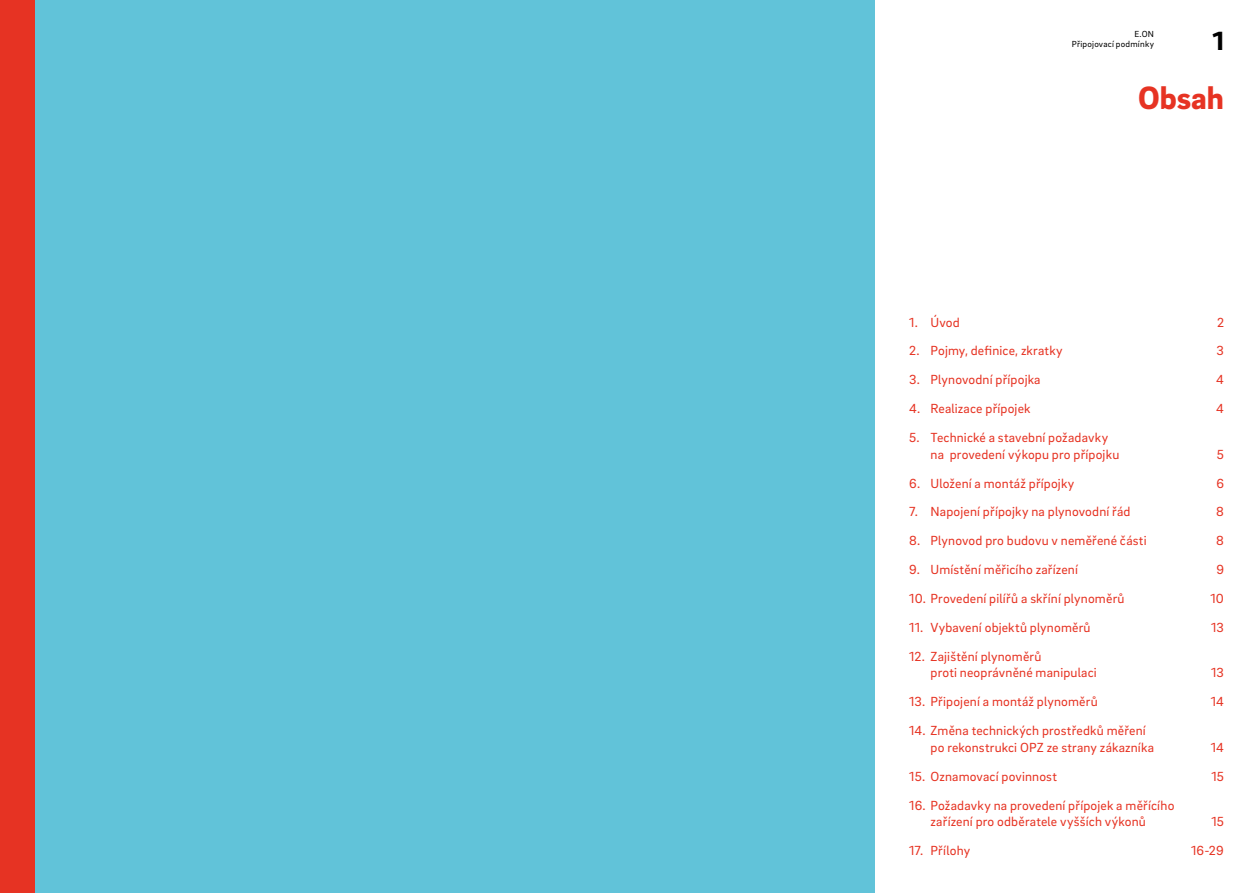
<style>
.page{position:relative;width:1259px;height:893px;background:#fff}
.page>*{position:absolute;margin:0;border:0;box-sizing:border-box;transform-origin:0 0}
.t1{font:900 33px "EON Brix Sans";color:#e63323}
.t2{font:900 27px "EON Brix Sans";color:#000}
.t3{font:13.5px/16.2px "EON Brix Sans";letter-spacing:.01em;color:#e63323}
.t4{font:9px/10.5px "EON Brix Sans";letter-spacing:.025em;color:#000;text-align:right}
</style>
<div class="page">
<div style="left:35px;top:0;width:839px;height:893px;background:#61c3d9"></div>
<div style="left:0;top:0;width:35px;height:893px;background:#e63323"></div>
<p class="t4" style="left:1071px;top:28px;width:84px">E.ON<br>Připojovací podmínky</p>
<h1 class="t1" style="left:1138px;top:76px;width:87px">Obsah</h1>
<h2 class="t2" style="left:1212px;top:23px;width:13px">1</h2>
<p class="t3" style="left:909px;top:313px;width:52px">1. Úvod</p>
<p class="t3" style="left:1217px;top:313px;width:9px">2</p>
<p class="t3" style="left:909px;top:342px;width:155px">2. Pojmy, definice, zkratky</p>
<p class="t3" style="left:1216px;top:342px;width:9px">3</p>
<p class="t3" style="left:909px;top:371px;width:133px">3. Plynovodní přípojka</p>
<p class="t3" style="left:1216px;top:371px;width:9px">4</p>
<p class="t3" style="left:909px;top:400px;width:123px">4. Realizace přípojek</p>
<p class="t3" style="left:1216px;top:400px;width:9px">4</p>
<p class="t3" style="left:930px;top:429px;width:190px;text-indent:-21px">5. Technické a stavební požadavky na provedení výkopu pro přípojku</p>
<p class="t3" style="left:1216px;top:445px;width:9px">5</p>
<p class="t3" style="left:909px;top:474px;width:167px">6. Uložení a montáž přípojky</p>
<p class="t3" style="left:1216px;top:474px;width:9px">6</p>
<p class="t3" style="left:909px;top:503px;width:223px">7. Napojení přípojky na plynovodní řád</p>
<p class="t3" style="left:1216px;top:503px;width:9px">8</p>
<p class="t3" style="left:909px;top:532px;width:239px">8. Plynovod pro budovu v neměřené části</p>
<p class="t3" style="left:1216px;top:532px;width:9px">8</p>
<p class="t3" style="left:909px;top:561px;width:170px">9. Umístění měřicího zařízení</p>
<p class="t3" style="left:1216px;top:561px;width:9px">9</p>
<p class="t3" style="left:909px;top:590px;width:217px">10. Provedení pilířů a skříní plynoměrů</p>
<p class="t3" style="left:1210px;top:590px;width:15px">10</p>
<p class="t3" style="left:909px;top:619px;width:183px">11. Vybavení objektů plynoměrů</p>
<p class="t3" style="left:1211px;top:619px;width:14px">13</p>
<p class="t3" style="left:930px;top:648px;width:168px;text-indent:-21px">12. Zajištění plynoměrů<br>proti neoprávněné manipulaci</p>
<p class="t3" style="left:1211px;top:664px;width:14px">13</p>
<p class="t3" style="left:909px;top:693px;width:190px">13. Připojení a montáž plynoměrů</p>
<p class="t3" style="left:1210px;top:693px;width:15px">14</p>
<p class="t3" style="left:930px;top:722px;width:225px;text-indent:-21px">14. Změna technických prostředků měření po rekonstrukci OPZ ze strany zákazníka</p>
<p class="t3" style="left:1210px;top:738px;width:15px">14</p>
<p class="t3" style="left:909px;top:767px;width:149px">15. Oznamovací povinnost</p>
<p class="t3" style="left:1211px;top:767px;width:14px">15</p>
<p class="t3" style="left:909px;top:796px;width:267px;text-align:center">16. Požadavky na provedení přípojek a měřícího zařízení pro odběratele vyšších výkonů</p>
<p class="t3" style="left:1211px;top:812px;width:14px">15</p>
<p class="t3" style="left:909px;top:841px;width:62px">17. Přílohy</p>
<p class="t3" style="left:1191px;top:841px;width:34px">16-29</p>
</div>
